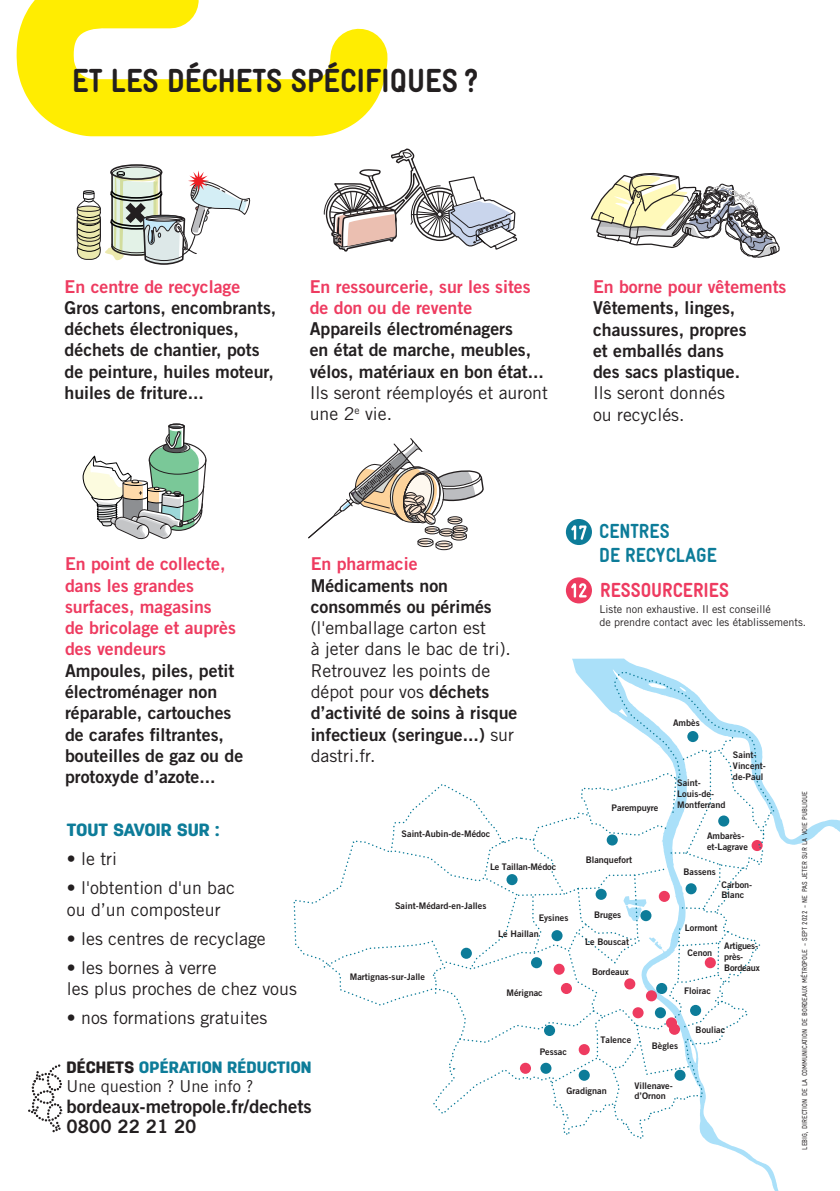
<style>
.page{position:relative;width:840px;height:1191px;background:#fff}
.page>*{position:absolute;margin:0;border:0;box-sizing:border-box;transform-origin:0 0}
.t1{font:900 33.4px "Gravur Condensed Pro";color:#231f20}
.t2{font:900 20.4px/23.8px "Gravur Condensed Pro";color:#0d7c99}
.t3{font:900 20.4px "Gravur Condensed Pro";color:#ee3b60}
.t4{font:18.4px/20.6px "Trade Gothic Bold Two";color:#231f20}
.t5{font:17.8px/21.2px "Trade Gothic Bold Two";color:#231f20}
.t6{font:17.8px/21.2px "Trade Gothic";color:#231f20}
.t7{font:17.8px/21.2px "Trade Gothic Bold Two";color:#ee3b60}
.t8{font:900 17.8px "Antartida Rounded";color:#0d7c99}
.t9{font:900 16.4px "Antartida Rounded";color:#0d7c99}
.t10{font:16.4px "Trade Gothic";color:#231f20}
.t11{font:10.8px/13px "Trade Gothic";color:#231f20}
.t12{font:9px/10.8px "Trade Gothic Bold Two";color:#231f20}
.t13{font:9px/10.8px "Trade Gothic Bold Two";letter-spacing:-.02em;color:#231f20}
.t14{font:7.2px "Gravur Condensed Pro";color:#231f20}
.s1{font-family:"Trade Gothic Bold Two"}
.s2{font-family:"Trade Gothic"}
.s3{color:#231f20}
</style>
<div class="page">
<div style="left:168px;top:423px;width:16px;height:6px;border:1px solid #231f20;border-radius:50%"></div>
<svg style="left:38px;top:0;width:350px;height:165px"></svg>
<svg style="left:590px;top:173px;width:190px;height:85px"></svg>
<svg style="left:323px;top:145px;width:194px;height:107px"></svg>
<div style="left:110px;top:164px;width:52px;height:16px;border:2px solid #231f20;border-radius:50%"></div>
<svg style="left:76px;top:166px;width:175px;height:99px"></svg>
<svg style="left:83px;top:425px;width:124px;height:115px"></svg>
<svg style="left:308px;top:438px;width:175px;height:112px"></svg>
<svg style="left:28px;top:1064px;width:34px;height:68px"></svg>
<svg style="left:572px;top:658px;width:267px;height:533px"></svg>
<svg style="left:293px;top:670px;width:482px;height:478px"></svg>
<svg style="left:565px;top:577px;width:26px;height:26px"></svg>
<div style="left:565px;top:519px;width:26px;height:26px;background:#0d7c99;border-radius:50%"></div>
<svg style="left:571px;top:525px;width:15px;height:15px"></svg>
<svg style="left:571px;top:583px;width:15px;height:14px"></svg>
<h1 class="t1" style="left:72px;top:62px;width:407px">ET LES DÉCHETS SPÉCIFIQUES ?</h1>
<p class="t7" style="left:65px;top:275px;width:177px">En centre de recyclage</p>
<p class="t5" style="left:65px;top:296px;width:213px">Gros cartons, encombrants, déchets électroniques, déchets de chantier, pots de peinture, huiles moteur, huiles de friture...</p>
<p class="t7" style="left:309px;top:275px;width:222px">En ressourcerie, sur les sites de don ou de revente</p>
<p class="t5" style="left:309px;top:318px;width:236px">Appareils électroménagers<br>en état de marche, meubles, vélos, matériaux en bon état...</p>
<p class="t6" style="left:309px;top:382px;width:239px">Ils seront réemployés et auront une 2<sup>e</sup> vie.</p>
<p class="t7" style="left:592px;top:276px;width:195px">En borne pour vêtements</p>
<p class="t5" style="left:592px;top:297px;width:155px">Vêtements, linges, chaussures, propres et emballés dans des sacs plastique.</p>
<p class="t6" style="left:592px;top:382px;width:133px">Ils seront donnés ou recyclés.</p>
<p class="t2" style="left:599px;top:519px;width:119px">CENTRES<br>DE RECYCLAGE</p>
<p class="t3" style="left:599px;top:579px;width:130px">RESSOURCERIES</p>
<p class="t11" style="left:599px;top:603px;width:208px">Liste non exhaustive. Il est conseillé<br>de prendre contact avec les établissements.</p>
<p class="t7" style="left:65px;top:553px;width:172px">En point de collecte, dans les grandes surfaces, magasins<br>de bricolage et auprès des vendeurs</p>
<p class="t5" style="left:65px;top:659px;width:180px">Ampoules, piles, petit électroménager non réparable, cartouches de carafes filtrantes, bouteilles de gaz ou de protoxyde d’azote...</p>
<p class="t7" style="left:310px;top:553px;width:108px">En pharmacie</p>
<p class="t5" style="left:310px;top:574px;width:182px">Médicaments non consommés ou périmés</p>
<p class="t6" style="left:310px;top:617px;width:202px">(l'emballage carton est<br>à jeter dans le bac de tri).<br>Retrouvez les points de dépot pour vos <span class="s1">déchets</span></p>
<p class="t5" style="left:310px;top:702px;width:208px">d’activité de soins à risque infectieux (seringue...) <span class="s2">sur</span></p>
<p class="t6" style="left:310px;top:744px;width:66px">dastri.fr.</p>
<p class="t12" style="left:672px;top:717px;width:28px">Ambès</p>
<p class="t12" style="left:732px;top:749px;width:34px">Saint-<br>Vincent&shy;de-Paul</p>
<p class="t12" style="left:676px;top:777px;width:50px">Saint-<br>Louis-de-<br>Montferrand</p>
<p class="t14" style="left:800px;top:1149px;width:360px;rotate:-90deg">LEBIG, DIRECTION DE LA COMMUNICATION DE BORDEAUX MÉTROPOLE - SEPT 2022 - NE PAS JETER SUR LA VOIE PUBLIQUE</p>
<p class="t12" style="left:611px;top:802px;width:48px">Parempuyre</p>
<p class="t8" style="left:67px;top:819px;width:154px">TOUT SAVOIR SUR :</p>
<p class="t6" style="left:67px;top:848px;width:52px">• le tri</p>
<p class="t6" style="left:67px;top:877px;width:169px">• l'obtention d'un bac ou d’un composteur</p>
<p class="t6" style="left:67px;top:927px;width:200px">• les centres de recyclage</p>
<p class="t6" style="left:67px;top:956px;width:231px">• les bornes à verre<br>les plus proches de chez vous</p>
<p class="t6" style="left:67px;top:1007px;width:202px">• nos formations gratuites</p>
<p class="t12" style="left:401px;top:828px;width:90px">Saint-Aubin-de-Médoc</p>
<p class="t12" style="left:706px;top:830px;width:42px">Ambarès&shy;et-Lagrave</p>
<p class="t12" style="left:585px;top:854px;width:48px">Blanquefort</p>
<p class="t12" style="left:489px;top:861px;width:68px">Le Taillan-Médoc</p>
<p class="t12" style="left:683px;top:866px;width:34px">Bassens</p>
<p class="t12" style="left:721px;top:878px;width:32px">Carbon-<br>Blanc</p>
<p class="t12" style="left:395px;top:900px;width:93px">Saint-Médard-en-Jalles</p>
<p class="t12" style="left:593px;top:909px;width:29px">Bruges</p>
<p class="t12" style="left:584px;top:936px;width:46px">Le Bouscat</p>
<p class="t12" style="left:498px;top:909px;width:72px;line-height:16.2px;text-indent:41px">Eysines<br>Le Haillan</p>
<p class="t12" style="left:684px;top:922px;width:34px">Lormont</p>
<p class="t13" style="left:723px;top:940px;width:37px">Artigues&shy;près-<br>Bordeaux</p>
<p class="t12" style="left:687px;top:946px;width:26px">Cenon</p>
<p class="t12" style="left:683px;top:985px;width:28px">Floirac</p>
<p class="t12" style="left:591px;top:966px;width:38px">Bordeaux</p>
<p class="t12" style="left:349px;top:970px;width:77px">Martignas-sur-Jalle</p>
<p class="t12" style="left:506px;top:987px;width:38px">Mérignac</p>
<p class="t12" style="left:695px;top:1024px;width:31px">Bouliac</p>
<p class="t12" style="left:600px;top:1034px;width:32px">Talence</p>
<p class="t12" style="left:651px;top:1040px;width:28px">Bègles</p>
<p class="t12" style="left:634px;top:1079px;width:40px">Villenave&shy;d’Ornon</p>
<p class="t12" style="left:539px;top:1046px;width:29px">Pessac</p>
<p class="t9" style="left:66px;top:1057px;width:246px"><span class="s3">DÉCHETS</span> OPÉRATION RÉDUCTION</p>
<p class="t10" style="left:66px;top:1076px;width:188px">Une question ? Une info ?</p>
<p class="t4" style="left:66px;top:1095px;width:247px">bordeaux-metropole.fr/dechets<br>0800 22 21 20</p>
<p class="t12" style="left:566px;top:1085px;width:42px">Gradignan</p>
</div>
